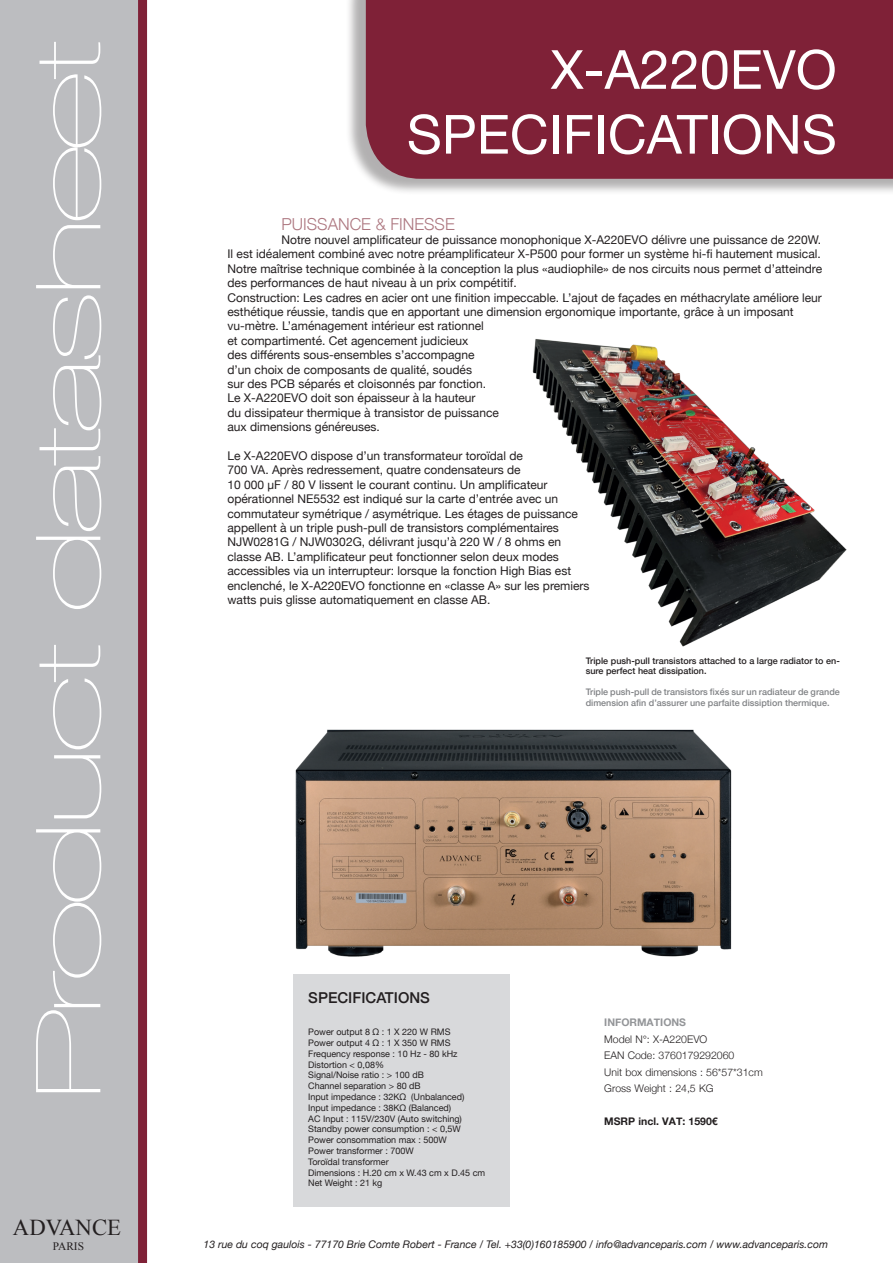
<style>
.page{position:relative;width:893px;height:1263px;background:#fff}
.page>*{position:absolute;margin:0;border:0;box-sizing:border-box;transform-origin:0 0}
.t1{font:200 90px "Helvetica Neue";letter-spacing:-.05em;color:#fff;scale:1.8 1}
.t2{font:54px/64.8px "Helvetica Neue";color:#fff;text-align:right}
.t3{font:22.8px "Times New Roman";color:#231f20}
.t4{font:300 16.5px "Helvetica Neue";color:#ad7780}
.t5{font:500 15px "Helvetica Neue";color:#231f20}
.t6{font:12px/14.4px "Helvetica Neue";color:#231f20}
.t7{font:11.4px "Times New Roman";color:#231f20}
.t8{font:italic 10.5px "Helvetica Neue";color:#231f20}
.t9{font:300 10.5px/16.5px "Helvetica Neue";color:#231f20}
.t10{font:700 10.5px "Helvetica Neue";color:#231f20}
.t11{font:700 10.5px "Helvetica Neue";color:#939598}
.t12{font:9px/10.8px "Helvetica Neue";color:#231f20}
.t13{font:500 9px/10.5px "Helvetica Neue";color:#808285}
.t14{font:500 9px/10.5px "Helvetica Neue";color:#231f20}
</style>
<div class="page">
<div style="left:0;top:0;width:140px;height:1263px;background:#bcbdc0"></div>
<div style="left:138px;top:0;width:9px;height:1263px;background:#7f2137"></div>
<div style="left:345px;top:0;width:548px;height:196px;background:#231f20;opacity:.35"></div>
<div style="left:366px;top:0;width:527px;height:179px;background:#7f2137"></div>
<div style="left:293px;top:974px;width:216px;height:232px;background:#d8d9db"></div>
<img style="left:532px;top:339px;width:314px;height:307px">
<img style="left:295px;top:729px;width:437px;height:247px">
<h1 class="t1" style="left:-1px;top:1101px;width:591px;rotate:-90deg">Product datasheet</h1>
<h2 class="t2" style="left:407px;top:40px;width:431px">X-A220EVO<br>SPECIFICATIONS</h2>
<h3 class="t4" style="left:281px;top:210px;width:175px">PUISSANCE &amp; FINESSE</h3>
<p class="t6" style="left:227px;top:233px;width:596px;text-indent:54px">Notre nouvel amplificateur de puissance monophonique X-A220EVO délivre une puissance de 220W.<br>Il est idéalement combiné avec notre préamplificateur X-P500 pour former un système hi-fi hautement musical.<br>Notre maîtrise technique combinée à la conception la plus «audiophile» de nos circuits nous permet d’atteindre des performances de haut niveau à un prix compétitif.<br>Construction: Les cadres en acier ont une finition impeccable. L’ajout de façades en méthacrylate améliore leur esthétique réussie, tandis que en apportant une dimension ergonomique importante, grâce à un imposant vu-mètre. L’aménagement intérieur est rationnel<br>et compartimenté. Cet agencement judicieux<br>des différents sous-ensembles s’accompagne<br>d’un choix de composants de qualité, soudés<br>sur des PCB séparés et cloisonnés par fonction.<br>Le X-A220EVO doit son épaisseur à la hauteur<br>du dissipateur thermique à transistor de puissance<br>aux dimensions généreuses.</p>
<p class="t6" style="left:227px;top:449px;width:364px">Le X-A220EVO dispose d’un transformateur toroïdal de<br>700 VA. Après redressement, quatre condensateurs de<br>10 000 µF / 80 V lissent le courant continu. Un amplificateur opérationnel NE5532 est indiqué sur la carte d’entrée avec un commutateur symétrique / asymétrique. Les étages de puissance appellent à un triple push-pull de transistors complémentaires NJW0281G / NJW0302G, délivrant jusqu’à 220 W / 8 ohms en classe AB. L’amplificateur peut fonctionner selon deux modes accessibles via un interrupteur: lorsque la fonction High Bias est enclenché, le X-A220EVO fonctionne en «classe A» sur les premiers watts puis glisse automatiquement en classe AB.</p>
<p class="t14" style="left:586px;top:654px;width:256px">Triple push-pull transistors attached to a large radiator to en&shy;sure perfect heat dissipation.</p>
<p class="t13" style="left:586px;top:686px;width:256px">Triple push-pull de transistors fixés sur un radiateur de grande dimension afin d’assurer une parfaite dissiption thermique.</p>
<p class="t5" style="left:308px;top:985px;width:123px">SPECIFICATIONS</p>
<p class="t12" style="left:308px;top:1027px;width:178px">Power output 8 Ω : 1 X 220 W RMS<br>Power output 4 Ω : 1 X 350 W RMS<br>Frequency response : 10 Hz - 80 kHz<br>Distortion &lt; 0,08%<br>Signal/Noise ratio : &gt; 100 dB<br>Channel separation &gt; 80 dB<br>Input impedance : 32KΩ (Unbalanced)<br>Input impedance : 38KΩ (Balanced)<br>AC Input : 115V/230V (Auto switching)<br>Standby power consumption : &lt; 0,5W<br>Power consommation max : 500W<br>Power transformer : 700W<br>Toroïdal transformer<br>Dimensions : H.20 cm x W.43 cm x D.45 cm<br>Net Weight : 21 kg</p>
<p class="t11" style="left:604px;top:1014px;width:83px">INFORMATIONS</p>
<p class="t9" style="left:604px;top:1030px;width:160px">Model N°: X-A220EVO<br>EAN Code: 3760179292060<br>Unit box dimensions : 56*57*31cm<br>Gross Weight : 24,5 KG</p>
<p class="t10" style="left:604px;top:1113px;width:115px">MSRP incl. VAT: 1590€</p>
<h3 class="t3" style="left:13px;top:1212px;width:110px">ADVANCE</h3>
<p class="t7" style="left:53px;top:1239px;width:33px">PARIS</p>
<p class="t8" style="left:204px;top:1236px;width:626px">13 rue du coq gaulois - 77170 Brie Comte Robert - France / Tel. +33(0)160185900 / info@advanceparis.com / www.advanceparis.com</p>
</div>
